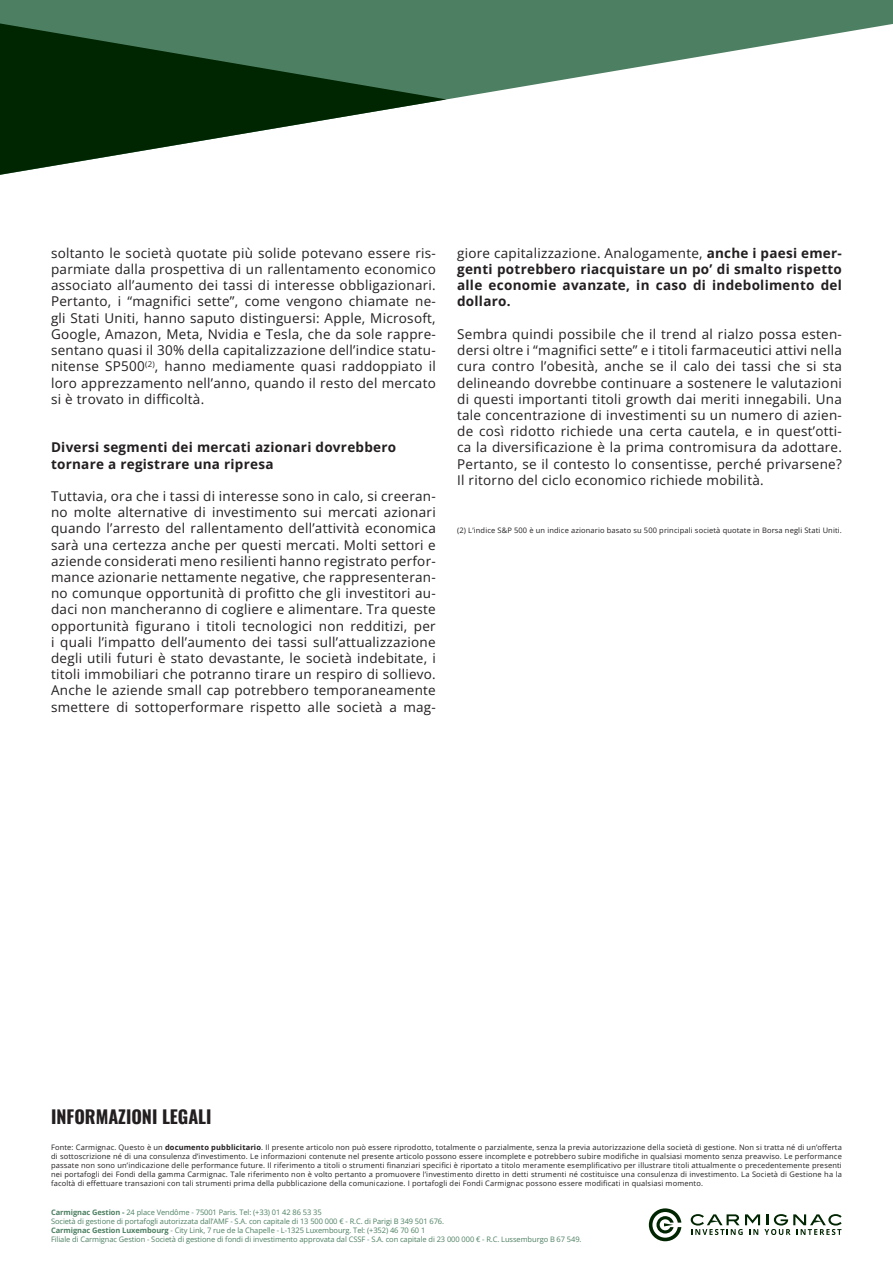
<style>
.page{position:relative;width:893px;height:1263px;background:#fff}
.page>*{position:absolute;margin:0;border:0;box-sizing:border-box;transform-origin:0 0}
.t1{font:700 18px "Oswald";color:#231f20}
.t2{font:13.5px/16.2px "Open Sans";letter-spacing:.02em;color:#231f20;text-align:justify}
.t3{font:700 13.5px/16.2px "Open Sans";letter-spacing:.02em;color:#231f20}
.t4{font:7.5px/9px "Open Sans";letter-spacing:.02em;color:#231f20;text-align:justify}
.t5{font:7.5px/9px "Open Sans";letter-spacing:-.01em;color:#4d8062}
.s1{font-weight:400}
.s2{font-weight:700}
</style>
<div class="page">
<svg style="left:649px;top:1208px;width:32px;height:33px"></svg>
<svg style="left:691px;top:1214px;width:151px;height:21px"></svg>
<svg style="left:0;top:0;width:893px;height:100px;fill:#4d8062"></svg>
<svg style="left:0;top:23px;width:446px;height:152px"></svg>
<p class="t2" style="left:51px;top:245px;width:386px">soltanto le società quotate più solide potevano essere ris&shy;parmiate dalla prospettiva di un rallentamento economico associato all’aumento dei tassi di interesse obbligazionari.<br>Pertanto, i “magnifici sette”, come vengono chiamate ne&shy;gli Stati Uniti, hanno saputo distinguersi: Apple, Microsoft, Google, Amazon, Meta, Nvidia e Tesla, che da sole rappre&shy;sentano quasi il 30% della capitalizzazione dell’indice statu&shy;nitense SP500<sup>(2)</sup>, hanno mediamente quasi raddoppiato il loro apprezzamento nell’anno, quando il resto del mercato si è trovato in difficoltà.</p>
<p class="t3" style="left:51px;top:439px;width:347px">Diversi segmenti dei mercati azionari dovrebbero tornare a registrare una ripresa</p>
<p class="t2" style="left:51px;top:488px;width:386px">Tuttavia, ora che i tassi di interesse sono in calo, si creeran&shy;no molte alternative di investimento sui mercati azionari quando l’arresto del rallentamento dell’attività economica sarà una certezza anche per questi mercati. Molti settori e aziende considerati meno resilienti hanno registrato perfor&shy;mance azionarie nettamente negative, che rappresenteran&shy;no comunque opportunità di profitto che gli investitori au&shy;daci non mancheranno di cogliere e alimentare. Tra queste opportunità figurano i titoli tecnologici non redditizi, per i quali l’impatto dell’aumento dei tassi sull’attualizzazione degli utili futuri è stato devastante, le società indebitate, i titoli immobiliari che potranno tirare un respiro di sollievo.<br>Anche le aziende small cap potrebbero temporaneamente smettere di sottoperformare rispetto alle società a mag-</p>
<p class="t3" style="left:457px;top:245px;width:386px;text-align:justify"><span class="s1">giore capitalizzazione. Analogamente,</span> anche i paesi emer&shy;genti potrebbero riacquistare un po’ di smalto rispetto alle economie avanzate, in caso di indebolimento del dollaro.</p>
<p class="t2" style="left:457px;top:326px;width:386px">Sembra quindi possibile che il trend al rialzo possa esten&shy;dersi oltre i “magnifici sette” e i titoli farmaceutici attivi nella cura contro l’obesità, anche se il calo dei tassi che si sta delineando dovrebbe continuare a sostenere le valutazioni di questi importanti titoli growth dai meriti innegabili. Una tale concentrazione di investimenti su un numero di azien&shy;de così ridotto richiede una certa cautela, e in quest’otti&shy;ca la diversificazione è la prima contromisura da adottare.<br>Pertanto, se il contesto lo consentisse, perché privarsene?<br>Il ritorno del ciclo economico richiede mobilità.</p>
<p class="t4" style="left:457px;top:526px;width:386px">(2) L’indice S&amp;P 500 è un indice azionario basato su 500 principali società quotate in Borsa negli Stati Uniti.</p>
<h1 class="t1" style="left:51px;top:1101px;width:162px">INFORMAZIONI LEGALI</h1>
<p class="t4" style="left:51px;top:1143px;width:792px">Fonte: Carmignac. Questo è un <span class="s2">documento pubblicitario</span>. Il presente articolo non può essere riprodotto, totalmente o parzialmente, senza la previa autorizzazione della società di gestione. Non si tratta né di un’offerta di sottoscrizione né di una consulenza d’investimento. Le informazioni contenute nel presente articolo possono essere incomplete e potrebbero subire modifiche in qualsiasi momento senza preavviso. Le performance passate non sono un’indicazione delle performance future. Il riferimento a titoli o strumenti finanziari specifici è riportato a titolo meramente esemplificativo per illustrare titoli attualmente o precedentemente presenti nei portafogli dei Fondi della gamma Carmignac. Tale riferimento non è volto pertanto a promuovere l’investimento diretto in detti strumenti né costituisce una consulenza di investimento. La Società di Gestione ha la facoltà di effettuare transazioni con tali strumenti prima della pubblicazione della comunicazione. I portafogli dei Fondi Carmignac possono essere modificati in qualsiasi momento.</p>
<p class="t5" style="left:51px;top:1207px;width:532px"><span class="s2">Carmignac Gestion -</span> 24 place Vendôme - 75001 Paris. Tel: (+33) 01 42 86 53 35<br>Società di gestione di portafogli autorizzata dall’AMF - S.A. con capitale di 13 500 000 € - R.C. di Parigi B 349 501 676.<br><span class="s2">Carmignac Gestion Luxembourg</span> - City Link, 7 rue de la Chapelle - L-1325 Luxembourg. Tel: (+352) 46 70 60 1<br>Filiale di Carmignac Gestion - Società di gestione di fondi di investimento approvata dal CSSF - S.A. con capitale di 23 000 000 € - R.C. Lussemburgo B 67 549.</p>
</div>
